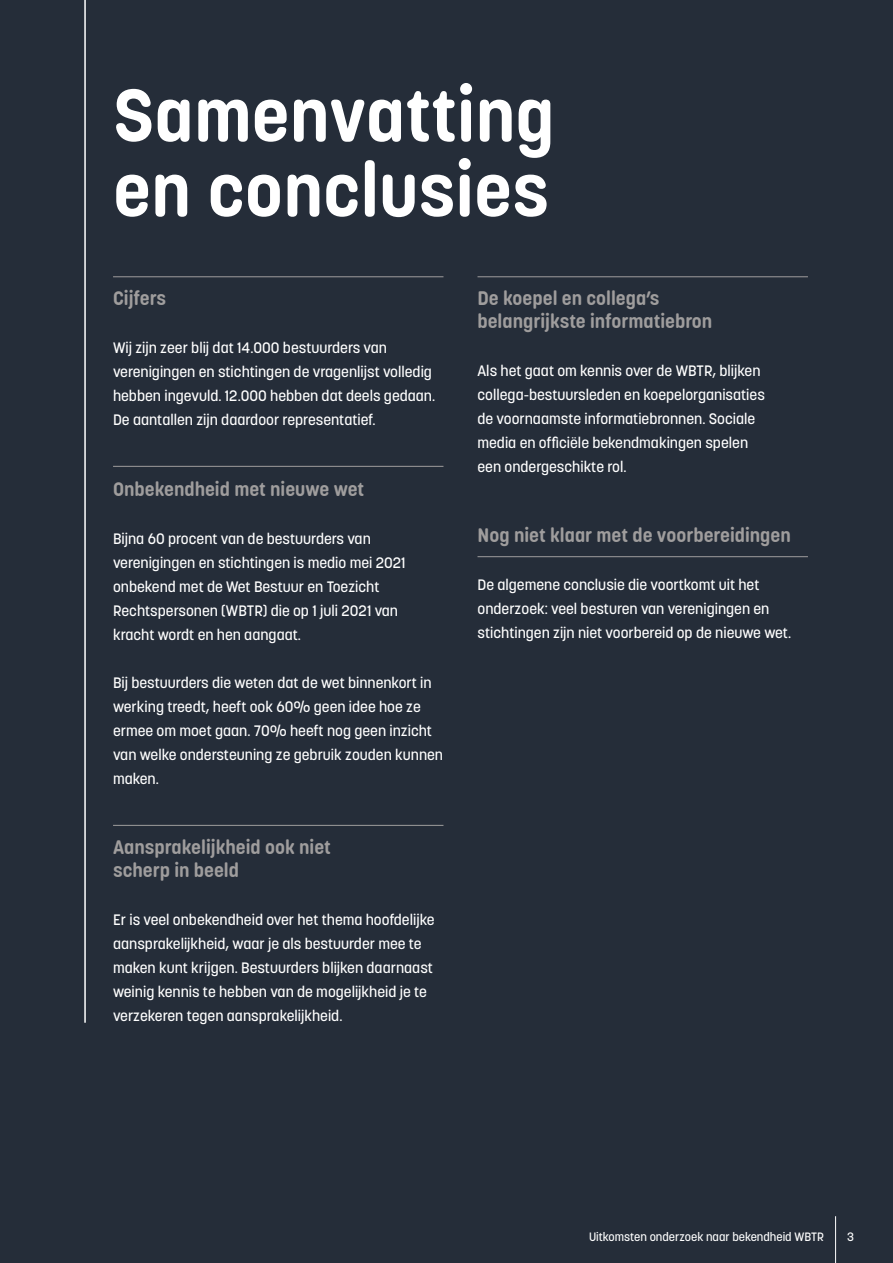
<style>
.page{position:relative;width:893px;height:1263px;background:#252d39}
.page>*{position:absolute;margin:0;border:0;box-sizing:border-box;transform-origin:0 0}
.t1{font:700 75px/75px "Korolev Rounded";color:#fff}
.t2{font:700 19.5px/22.5px "Korolev Rounded";color:#9f9d9d}
.t3{font:500 15px/24px "Korolev";color:#fff}
.t4{font:500 12px "Korolev";color:#fff}
</style>
<div class="page">
<hr style="left:113px;top:276px;width:330px;height:1px;background:#9f9d9d">
<hr style="left:113px;top:466px;width:330px;height:1px;background:#9f9d9d">
<hr style="left:113px;top:825px;width:330px;height:1px;background:#9f9d9d">
<hr style="left:477px;top:276px;width:331px;height:1px;background:#9f9d9d">
<hr style="left:477px;top:556px;width:331px;height:1px;background:#9f9d9d">
<hr style="left:84px;top:0;width:2px;height:1023px;background:#fff">
<hr style="left:835px;top:1216px;width:1px;height:47px;background:#fff">
<h1 class="t1" style="left:113px;top:79px;width:443px">Samenvatting en conclusies</h1>
<h2 class="t2" style="left:113px;top:288px;width:55px">Cijfers</h2>
<p class="t3" style="left:113px;top:336px;width:324px">Wij zijn zeer blij dat 14.000 bestuurders van verenigingen en stichtingen de vragenlijst volledig hebben ingevuld. 12.000 hebben dat deels gedaan.<br>De aantallen zijn daardoor representatief.</p>
<h2 class="t2" style="left:113px;top:478px;width:253px">Onbekendheid met nieuwe wet</h2>
<p class="t3" style="left:113px;top:527px;width:294px">Bijna 60 procent van de bestuurders van verenigingen en stichtingen is medio mei 2021 onbekend met de Wet Bestuur en Toezicht Rechtspersonen (WBTR) die op 1 juli 2021 van kracht wordt en hen aangaat.</p>
<p class="t3" style="left:113px;top:671px;width:332px">Bij bestuurders die weten dat de wet binnenkort in werking treedt, heeft ook 60% geen idee hoe ze ermee om moet gaan. 70% heeft nog geen inzicht van welke ondersteuning ze gebruik zouden kunnen maken.</p>
<h2 class="t2" style="left:113px;top:837px;width:219px">Aansprakelijkheid ook niet scherp in beeld</h2>
<p class="t3" style="left:113px;top:908px;width:323px">Er is veel onbekendheid over het thema hoofdelijke aansprakelijkheid, waar je als bestuurder mee te maken kunt krijgen. Bestuurders blijken daarnaast weinig kennis te hebben van de mogelijkheid je te verzekeren tegen aansprakelijkheid.</p>
<h2 class="t2" style="left:477px;top:288px;width:236px">De koepel en collega’s belangrijkste informatiebron</h2>
<p class="t3" style="left:477px;top:359px;width:289px">Als het gaat om kennis over de WBTR, blijken collega-bestuursleden en koepelorganisaties de voornaamste informatiebronnen. Sociale media en officiële bekendmakingen spelen een ondergeschikte rol.</p>
<h2 class="t2" style="left:477px;top:525px;width:315px">Nog niet klaar met de voorbereidingen</h2>
<p class="t3" style="left:477px;top:573px;width:315px">De algemene conclusie die voortkomt uit het onderzoek: veel besturen van verenigingen en stichtingen zijn niet voorbereid op de nieuwe wet.</p>
<p class="t4" style="left:589px;top:1229px;width:236px">Uitkomsten onderzoek naar bekendheid WBTR</p>
<p class="t4" style="left:847px;top:1229px;width:8px">3</p>
</div>
